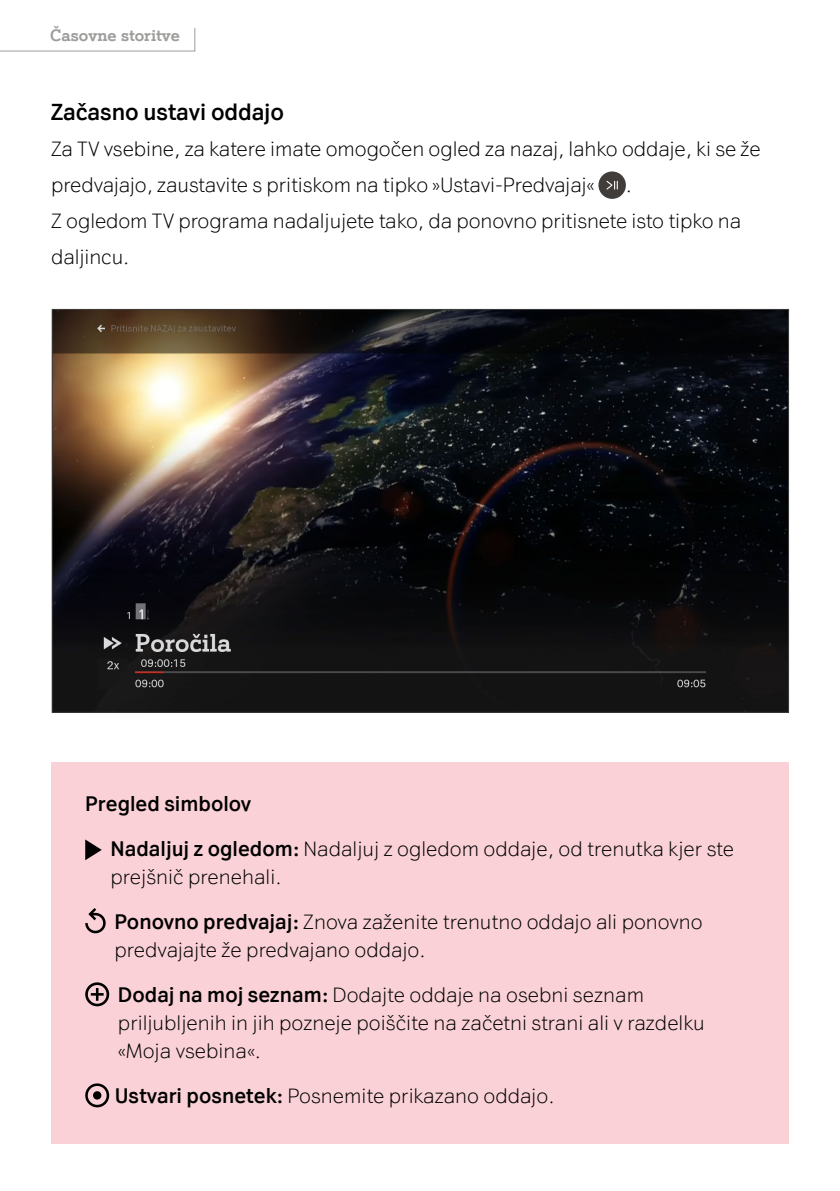
<style>
.page{position:relative;width:840px;height:1191px;background:#fff}
.page>*{position:absolute;margin:0;border:0;box-sizing:border-box;transform-origin:0 0}
.t1{font:700 22px "A1 Sans";letter-spacing:-.005em;color:#000}
.t2{font:300 20px/28px "A1 Sans";letter-spacing:-.005em;color:#000}
.t3{font:700 20px "A1 Sans";color:#000}
.t4{font:700 16px "A1 Serif";color:#9d9d9c}
.s1{font-weight:700}
</style>
<div class="page">
<div style="left:598px;top:171px;width:27px;height:28px;background:#403d3a;border-radius:50%"></div>
<svg style="left:606px;top:181px;width:11px;height:8px"></svg>
<img style="left:54px;top:311px;width:732px;height:399px">
<div style="left:51px;top:762px;width:737px;height:381px;background:#f9d1d6"></div>
<svg style="left:85px;top:839px;width:17px;height:21px"></svg>
<svg style="left:85px;top:908px;width:21px;height:25px"></svg>
<svg style="left:85px;top:982px;width:24px;height:24px"></svg>
<svg style="left:85px;top:1083px;width:24px;height:24px"></svg>
<svg style="left:0;top:28px;width:195px;height:24px"></svg>
<p class="t4" style="left:50px;top:25px;width:131px">Časovne storitve</p>
<p class="t1" style="left:51px;top:98px;width:234px">Začasno ustavi oddajo</p>
<p class="t2" style="left:51px;top:130px;width:710px;line-height:36px">Za TV vsebine, za katere imate omogočen ogled za nazaj, lahko oddaje, ki se že predvajajo, zaustavite s pritiskom na tipko »Ustavi-Predvajaj«</p>
<p class="t2" style="left:51px;top:166px;width:691px;line-height:36px;text-indent:574px">.<br>Z ogledom TV programa nadaljujete tako, da ponovno pritisnete isto tipko na daljincu.</p>
<p class="t3" style="left:85px;top:791px;width:167px">Pregled simbolov</p>
<p class="t2" style="left:110px;top:835px;width:624px"><span class="s1">Nadaljuj z ogledom:</span> Nadaljuj z ogledom oddaje, od trenutka kjer ste prejšnič prenehali.</p>
<p class="t2" style="left:114px;top:908px;width:589px"><span class="s1">Ponovno predvajaj:</span> Znova zaženite trenutno oddajo ali ponovno predvajajte že predvajano oddajo.</p>
<p class="t2" style="left:118px;top:981px;width:588px"><span class="s1">Dodaj na moj seznam:</span> Dodajte oddaje na osebni seznam priljubljenih in jih pozneje poiščite na začetni strani ali v razdelku «Moja vsebina«.</p>
<p class="t2" style="left:115px;top:1082px;width:441px"><span class="s1">Ustvari posnetek:</span> Posnemite prikazano oddajo.</p>
</div>
